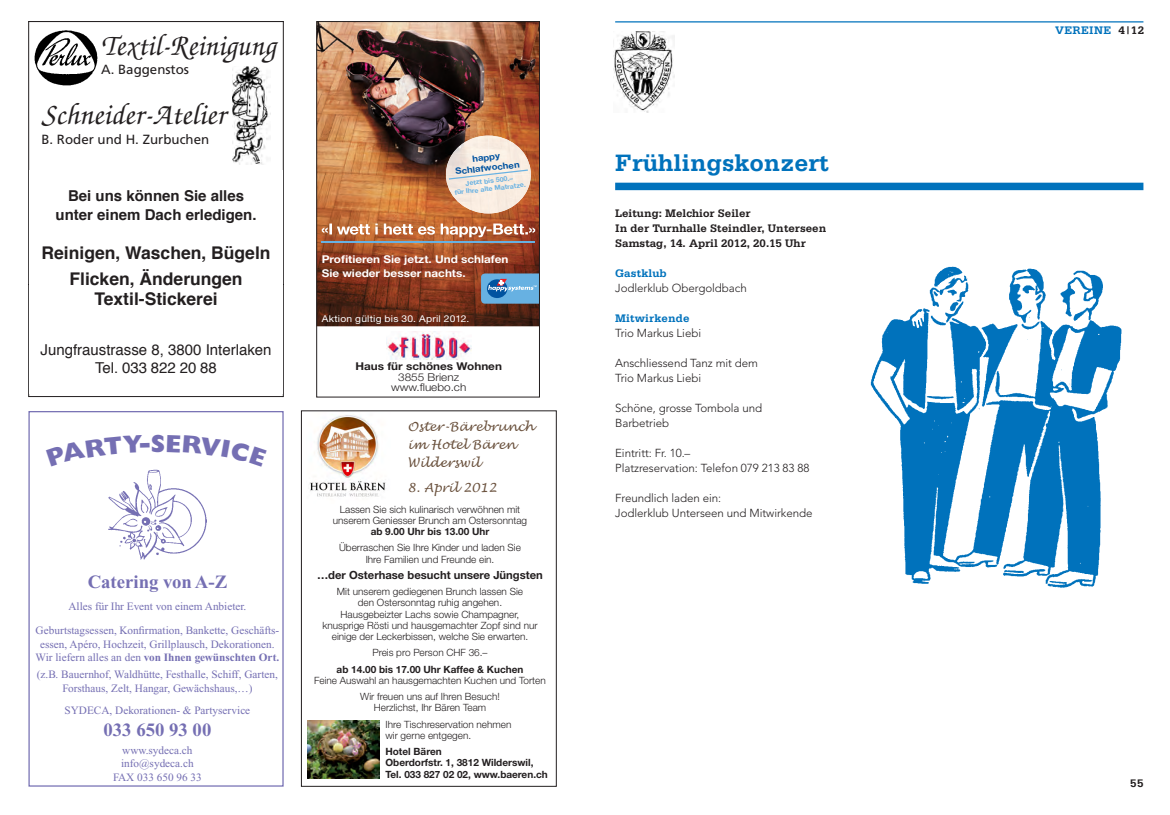
<style>
.page{position:relative;width:1170px;height:815px;background:#fff}
.page>*{position:absolute;margin:0;border:0;box-sizing:border-box;transform-origin:0 0}
.t1{font:italic 500 31px "Zapf Chancery";color:#231f20}
.t2{font:italic 500 31px "Zapf Chancery";color:#231f20;scale:.95 1}
.t3{font:700 25px "Serifa";color:#0072bc}
.t4{font:800 25px "Gill Sans";color:#756fb3}
.t5{font:700 18.75px "Times New Roman";color:#756fb3}
.t6{font:900 condensed 17.75px "Frutiger";color:#231f20}
.t7{font:700 17.5px/26.2px "Helvetica";color:#231f20;text-align:center}
.t8{font:15px/18px "Helvetica";color:#231f20;text-align:center}
.t9{font:700 15px/18.9px "Helvetica";color:#231f20;text-align:center}
.t10{font:13.25px/14.4px "Frutiger";color:#231f20;text-align:center}
.t11{font:900 condensed 13.25px "Frutiger";color:#231f20}
.t12{font:italic 12.5px/17.8px "Lucida Handwriting";color:#6a513d}
.t13{font:700 12px "Calibri";color:#984806}
.t14{font:300 11.5px/15px "Avenir";letter-spacing:-.005em;color:#231f20}
.t15{font:700 11.5px/15px "Serifa";color:#231f20}
.t16{font:700 11.5px "Serifa";letter-spacing:.01em;color:#0072bc}
.t17{font:700 11.5px "Serifa";letter-spacing:.03em;color:#0072bc}
.t18{font:11.25px/13.5px "Times New Roman";color:#756fb3;text-align:center}
.t19{font:700 11.25px "Helvetica Neue";color:#231f20}
.t20{font:700 10.75px/14.8px "Helvetica Neue";color:#fff;scale:1.09 1}
.t21{font:300 10.75px/10.8px "Helvetica Neue";color:#231f20;text-align:center;scale:1.09 1}
.t22{font:700 10.75px "Helvetica Neue";color:#231f20;scale:1.09 1}
.t23{font:300 10px/11.2px "Helvetica Neue";color:#231f20;text-align:center}
.t24{font:700 10px/11.2px "Helvetica Neue";color:#231f20}
.t25{font:9.38px "Helvetica Neue";letter-spacing:.02em;color:#fff;scale:1.09 1}
.t26{font:9.12px "Calibri";color:#000}
.t27{font:700 8.75px/10.5px "Helvetica Neue";color:#0153a0;text-align:center;scale:1.09 1}
.t28{font:700 6.5px/7.9px "Helvetica Neue";color:#67b1e2;text-align:center;scale:1.08 1}
.s1{font-weight:700}
.s2{color:#231f20}
</style>
<div class="page">
<img style="left:35px;top:31px;width:62px;height:54px">
<img style="left:232px;top:66px;width:37px;height:98px">
<img style="left:318px;top:23px;width:219px;height:303px">
<hr style="left:322px;top:241px;width:213px;height:1px;background:#67b1e2">
<svg style="left:322px;top:224px;width:213px;height:13px"></svg>
<img style="left:446px;top:136px;width:85px;height:77px">
<svg style="left:449px;top:169px;width:79px;height:11px"></svg>
<svg style="left:481px;top:273px;width:56px;height:31px;background:#66a4d2"></svg>
<img style="left:386px;top:331px;width:85px;height:28px">
<div style="left:316px;top:21px;width:223px;height:376px;border:1px solid #231f20"></div>
<div style="left:301px;top:411px;width:255px;height:376px;border:1px solid #231f20"></div>
<img style="left:309px;top:414px;width:77px;height:83px">
<img style="left:307px;top:720px;width:72px;height:59px">
<img style="left:108px;top:469px;width:98px;height:91px">
<div style="left:28px;top:411px;width:255px;height:376px;border:1px solid #756fb3"></div>
<div style="left:615px;top:183px;width:528px;height:7px;background:#0072bc"></div>
<hr style="left:615px;top:21px;width:528px;height:2px;background:#0072bc">
<img style="left:613px;top:31px;width:61px;height:81px">
<img style="left:870px;top:266px;width:252px;height:322px">
<h1 class="t2" style="left:101px;top:26px;width:185px">Textil-Reinigung</h1>
<h3 class="t10" style="left:101px;top:64px;width:89px">A. Baggenstos</h3>
<h1 class="t1" style="left:41px;top:95px;width:185px">Schneider-Atelier</h1>
<h3 class="t10" style="left:41px;top:133px;width:169px">B. Roder und H. Zurbuchen</h3>
<h3 class="t9" style="left:56px;top:188px;width:202px">Bei uns können Sie alles unter einem Dach erledigen.</h3>
<h3 class="t7" style="left:42px;top:241px;width:230px">Reinigen, Waschen, Bügeln<br>Flicken, Änderungen</h3>
<h3 class="t7" style="left:94px;top:287px;width:125px">Textil-Stickerei</h3>
<h3 class="t8" style="left:40px;top:342px;width:232px">Jungfraustrasse 8, 3800 Interlaken<br>Tel. 033 822 20 88</h3>
<h3 class="t6" style="left:46px;top:193px;width:222px">unter einem Dach erledigen</h3>
<h3 class="t11" style="left:52px;top:213px;width:209px">Reinigen, Waschen, Bügeln, Flicken,</h3>
<h3 class="t10" style="left:50px;top:250px;width:213px">Jungfraustrasse 8, 3800 Interlaken<br>Tel. 033 822 20 88</h3>
<h2 class="t4" style="left:151px;top:434px;width:16px">S</h2>
<h3 class="t5" style="left:88px;top:576px;width:141px">Catering von A-Z</h3>
<p class="t18" style="left:36px;top:596px;width:245px;line-height:24px">Alles für Ihr Event von einem Anbieter.<br>Geburtstagsessen, Konfirmation, Bankette, Geschäfts-</p>
<p class="t18" style="left:36px;top:638px;width:245px">essen, Apéro, Hochzeit, Grillplausch, Dekorationen.<br>Wir liefern alles an den <span class="s1">von Ihnen gewünschten Ort.</span></p>
<p class="t18" style="left:37px;top:669px;width:242px">(z.B. Bauernhof, Waldhütte, Festhalle, Schiff, Garten,<br>Forsthaus, Zelt, Hangar, Gewächshaus,…)</p>
<p class="t18" style="left:65px;top:705px;width:187px">SYDECA, Dekorationen- &amp; Partyservice</p>
<h3 class="t5" style="left:103px;top:724px;width:109px">033 650 93 00</h3>
<p class="t18" style="left:113px;top:744px;width:90px">www.sydeca.ch info@sydeca.ch<br>FAX 033 650 96 33</p>
<p class="t27" style="left:454px;top:156px;width:61px;rotate:-6deg">happy<br>Schlafwochen</p>
<p class="t28" style="left:453px;top:181px;width:68px;rotate:-6deg">Jetzt bis 500.–<br>für Ihre alte Matratze.</p>
<p class="t20" style="left:322px;top:252px;width:173px">Profitieren Sie jetzt. Und schlafen<br>Sie wieder besser nachts.</p>
<p class="t25" style="left:322px;top:315px;width:137px">Aktion gültig bis 30. April 2012.</p>
<p class="t22" style="left:355px;top:362px;width:136px">Haus für schönes Wohnen</p>
<p class="t21" style="left:391px;top:372px;width:71px">3855 Brienz www.fluebo.ch</p>
<p class="t12" style="left:407px;top:418px;width:128px">Oster-Bärebrunch im Hotel Bären<br>Wilderswil</p>
<p class="t12" style="left:407px;top:479px;width:91px">8. April 2012</p>
<p class="t23" style="left:333px;top:504px;width:196px">Lassen Sie sich kulinarisch verwöhnen mit unserem Geniesser Brunch am Ostersonntag</p>
<p class="t24" style="left:370px;top:527px;width:120px">ab 9.00 Uhr bis 13.00 Uhr</p>
<p class="t23" style="left:339px;top:543px;width:183px">Überraschen Sie Ihre Kinder und laden Sie<br>Ihre Familien und Freunde ein.</p>
<p class="t19" style="left:317px;top:571px;width:227px">…der Osterhase besucht unsere Jüngsten</p>
<p class="t23" style="left:322px;top:587px;width:217px">Mit unserem gediegenen Brunch lassen Sie<br>den Ostersonntag ruhig angehen.<br>Hausgebeizter Lachs sowie Champagner, knusprige Rösti und hausgemachter Zopf sind nur einige der Leckerbissen, welche Sie erwarten.</p>
<p class="t23" style="left:372px;top:648px;width:117px">Preis pro Person CHF 36.–</p>
<p class="t24" style="left:336px;top:664px;width:188px">ab 14.00 bis 17.00 Uhr Kaffee &amp; Kuchen</p>
<p class="t23" style="left:314px;top:673px;width:233px;line-height:16.2px">Feine Auswahl an hausgemachten Kuchen und Torten<br>Wir freuen uns auf Ihren Besuch!</p>
<p class="t23" style="left:385px;top:701px;width:127px;line-height:16.2px;text-align:left;text-indent:-12px">Herzlichst, Ihr Bären Team<br>Ihre Tischreservation nehmen</p>
<p class="t23" style="left:385px;top:731px;width:87px">wir gerne entgegen.</p>
<p class="t24" style="left:385px;top:747px;width:164px">Hotel Bären<br>Oberdorfstr. 1, 3812 Wilderswil,<br>Tel. 033 827 02 02, www.baeren.ch</p>
<p class="t13" style="left:387px;top:522px;width:29px">* *</p>
<p class="t13" style="left:387px;top:584px;width:29px">* *</p>
<p class="t26" style="left:397px;top:744px;width:9px">&amp; &amp;</p>
<p class="t26" style="left:419px;top:744px;width:4px">&amp;</p>
<p class="t26" style="left:435px;top:744px;width:4px">&amp;</p>
<h2 class="t3" style="left:615px;top:155px;width:215px">Frühlingskonzert</h2>
<p class="t15" style="left:615px;top:206px;width:213px">Leitung: Melchior Seiler<br>In der Turnhalle Steindler, Unterseen<br>Samstag, 14. April 2012, 20.15 Uhr</p>
<p class="t16" style="left:615px;top:269px;width:53px">Gastklub</p>
<p class="t14" style="left:615px;top:281px;width:133px">Jodlerklub Obergoldbach</p>
<p class="t16" style="left:615px;top:314px;width:76px">Mitwirkende</p>
<p class="t14" style="left:615px;top:326px;width:87px">Trio Markus Liebi</p>
<p class="t14" style="left:615px;top:356px;width:144px">Anschliessend Tanz mit dem<br>Trio Markus Liebi</p>
<p class="t14" style="left:615px;top:401px;width:149px">Schöne, grosse Tombola und<br>Barbetrieb</p>
<p class="t14" style="left:615px;top:446px;width:196px">Eintritt: Fr. 10.–<br>Platzreservation: Telefon 079 213 83 88</p>
<p class="t14" style="left:615px;top:491px;width:199px">Freundlich laden ein:<br>Jodlerklub Unterseen und Mitwirkende</p>
<p class="t17" style="left:1054px;top:27px;width:90px">VEREINE <span class="s2">4|12</span></p>
<p class="t15" style="left:1130px;top:776px;width:15px">55</p>
</div>
